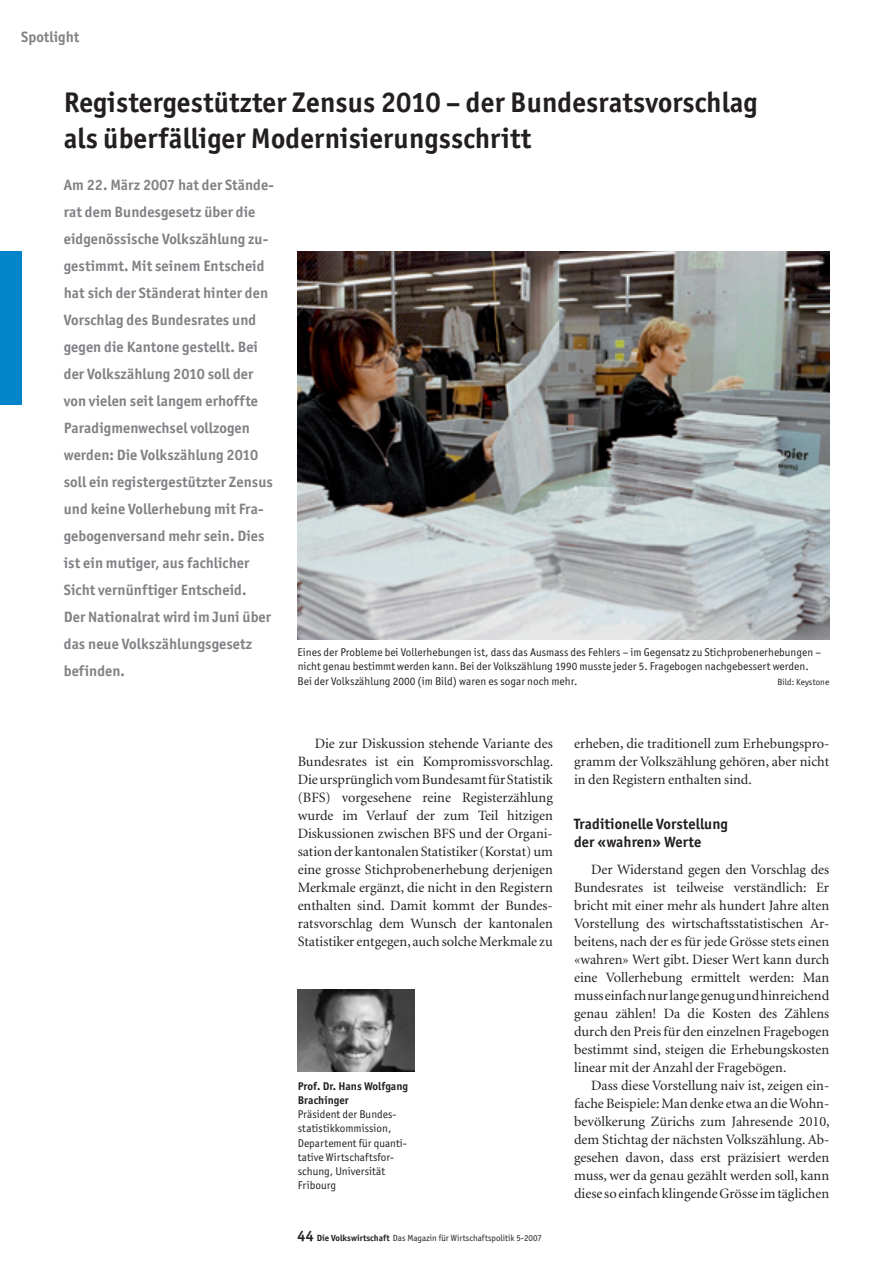
<style>
.page{position:relative;width:893px;height:1263px;background:#fff}
.page>*{position:absolute;margin:0;border:0;box-sizing:border-box;transform-origin:0 0}
.t1{font:700 28.5px/36px "Officina San ITC";letter-spacing:.005em;color:#231f20}
.t2{font:700 15px/27px "Officina San ITC";letter-spacing:.005em;color:#808285}
.t3{font:700 15px/18px "Officina San ITC";letter-spacing:.005em;color:#231f20}
.t4{font:14.25px/18px "Minion";color:#231f20;text-align:justify}
.t5{font:11.25px/14.2px "Officina San ITC";letter-spacing:.005em;color:#231f20}
.t6{font:700 11.25px/14.2px "Officina San ITC";letter-spacing:.005em;color:#231f20}
.t7{font:9px "Officina San ITC";color:#231f20}
.s1{font-weight:700;font-size:15px}
.s2{font-weight:700}
</style>
<div class="page">
<div style="left:0;top:252px;width:21px;height:153px;background:#0084ca"></div>
<img style="left:298px;top:990px;width:117px;height:82px">
<img style="left:298px;top:251px;width:531px;height:388px">
<p class="t2" style="left:21px;top:23px;width:60px">Spotlight</p>
<h1 class="t1" style="left:64px;top:84px;width:696px">Registergestützter Zensus 2010 – der Bundesratsvorschlag als überfälliger Modernisierungsschritt</h1>
<p class="t2" style="left:64px;top:172px;width:212px">Am 22. März 2007 hat der Stände&shy;rat dem Bundesgesetz über die eidgenössische Volkszählung zu&shy;gestimmt. Mit seinem Entscheid hat sich der Ständerat hinter den<br>Vorschlag des Bundesrates und gegen die Kantone gestellt. Bei der Volkszählung 2010 soll der von vielen seit langem erhoffte<br>Paradigmenwechsel vollzogen werden: Die Volkszählung 2010 soll ein registergestützter Zensus und keine Vollerhebung mit Fra&shy;gebogenversand mehr sein. Dies ist ein mutiger, aus fachlicher<br>Sicht vernünftiger Entscheid.<br>Der Nationalrat wird im Juni über das neue Volkszählungsgesetz befinden.</p>
<p class="t5" style="left:298px;top:645px;width:525px">Eines der Probleme bei Vollerhebungen ist, dass das Ausmass des Fehlers – im Gegensatz zu Stichprobenerhebungen – nicht genau bestimmt werden kann. Bei der Volkszählung 1990 musste jeder 5. Fragebogen nachgebessert werden.<br>Bei der Volkszählung 2000 (im Bild) waren es sogar noch mehr.</p>
<p class="t7" style="left:777px;top:676px;width:53px">Bild: Keystone</p>
<p class="t4" style="left:298px;top:734px;width:257px;text-indent:17px">Die zur Diskussion stehende Variante des Bundesrates ist ein Kompromissvorschlag.<br>Die ursprünglich vom Bundesamt für Statistik (BFS) vorgesehene reine Registerzählung wurde im Verlauf der zum Teil hitzigen Diskussionen zwischen BFS und der Organi&shy;sation der kantonalen Statistiker (Korstat) um eine grosse Stichprobenerhebung derjenigen Merkmale ergänzt, die nicht in den Registern enthalten sind. Damit kommt der Bundes&shy;ratsvorschlag dem Wunsch der kantonalen Statistiker entgegen, auch solche Merkmale zu</p>
<p class="t4" style="left:574px;top:734px;width:257px">erheben, die traditionell zum Erhebungspro&shy;gramm der Volkszählung gehören, aber nicht in den Registern enthalten sind.</p>
<p class="t3" style="left:574px;top:814px;width:155px">Traditionelle Vorstellung der «wahren» Werte</p>
<p class="t4" style="left:574px;top:860px;width:257px;text-indent:17px">Der Widerstand gegen den Vorschlag des Bundesrates ist teilweise verständlich: Er bricht mit einer mehr als hundert Jahre alten Vorstellung des wirtschaftsstatistischen Ar&shy;beitens, nach der es für jede Grösse stets einen «wahren» Wert gibt. Dieser Wert kann durch eine Vollerhebung ermittelt werden: Man muss einfach nur lange genug und hinreichend genau zählen! Da die Kosten des Zählens durch den Preis für den einzelnen Fragebogen bestimmt sind, steigen die Erhebungskosten linear mit der Anzahl der Fragebögen.</p>
<p class="t4" style="left:574px;top:1076px;width:257px;text-indent:17px">Dass diese Vorstellung naiv ist, zeigen ein&shy;fache Beispiele: Man denke etwa an die Wohn&shy;bevölkerung Zürichs zum Jahresende 2010, dem Stichtag der nächsten Volkszählung. Ab&shy;gesehen davon, dass erst präzisiert werden muss, wer da genau gezählt werden soll, kann diese so einfach klingende Grösse im täglichen</p>
<p class="t6" style="left:298px;top:1078px;width:112px">Prof. Dr. Hans Wolfgang<br>Brachinger</p>
<p class="t5" style="left:298px;top:1107px;width:111px">Präsident der Bundes&shy;statistikkommission,<br>Departement für quanti&shy;tative Wirtschaftsfor&shy;schung, Universität<br>Fribourg</p>
<p class="t7" style="left:298px;top:1232px;width:246px"><span class="s1">44</span> <span class="s2">Die Volkswirtschaft</span> Das Magazin für Wirtschaftspolitik 5-2007</p>
</div>
